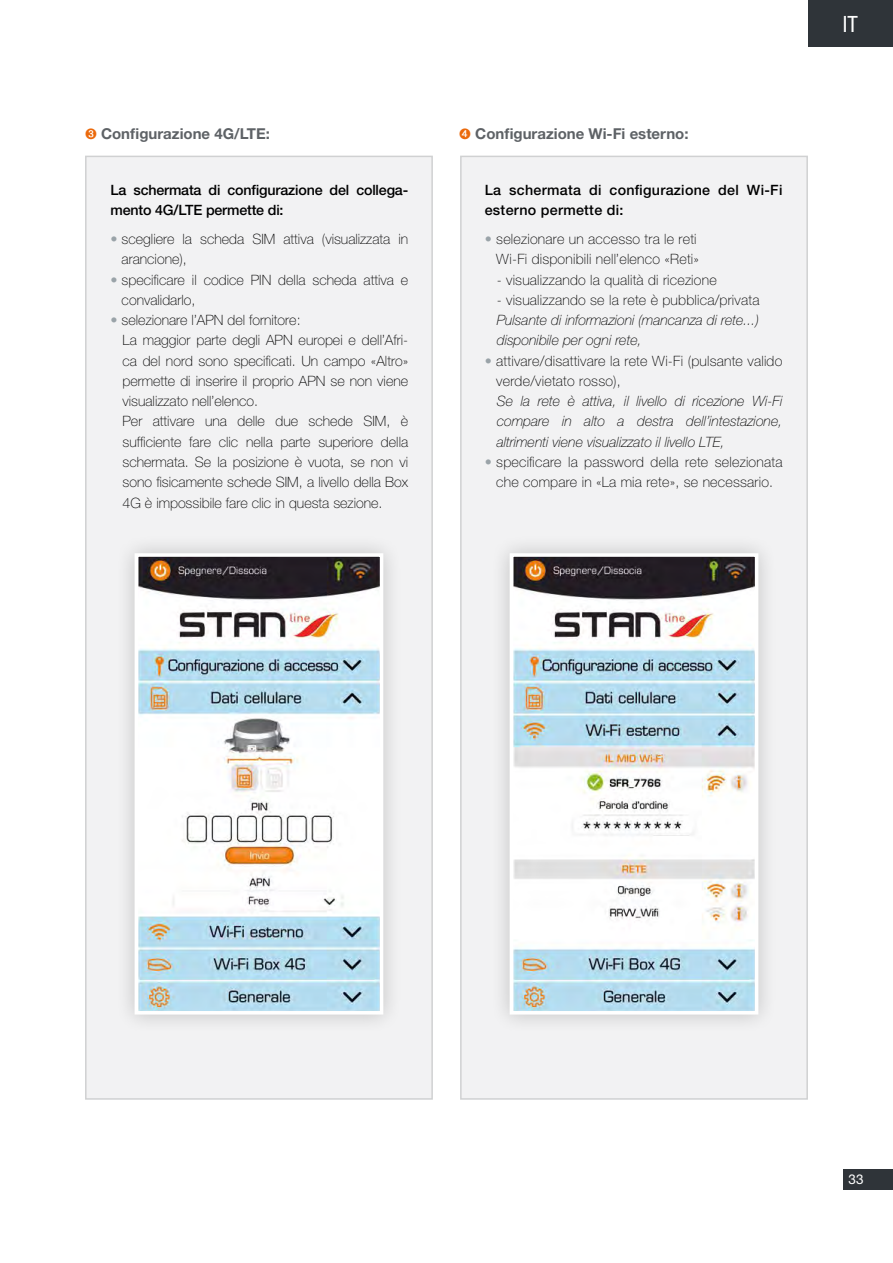
<style>
.page{position:relative;width:893px;height:1263px;background:#fff}
.page>*{position:absolute;margin:0;border:0;box-sizing:border-box;transform-origin:0 0}
.t1{font:condensed 22.5px "Helvetica Neue LT Std";color:#fff}
.t2{font:700 15px "Helvetica Neue LT Std";color:#5e6266}
.t3{font:100 14.25px/20.2px "Helvetica Neue LT Std";color:#000}
.t4{font:italic 100 14.25px/20.2px "Helvetica Neue LT Std";color:#000}
.t5{font:500 14.25px/20.2px "Helvetica Neue LT Std";letter-spacing:-.01em;color:#000}
.t6{font:500 14.25px/20.2px "Helvetica Neue LT Std";letter-spacing:.02em;color:#000}
.t7{font:13.5px "Helvetica Neue LT Std";color:#fff}
.s1{color:#eb690b}
.s2{color:#9aa3a8}
</style>
<div class="page">
<div style="left:844px;top:1169px;width:49px;height:21px;background:#2f3439"></div>
<div style="left:808px;top:0;width:85px;height:47px;background:#2f3439"></div>
<div style="left:85px;top:156px;width:348px;height:944px;background:#f2f2f3;border:2px solid #d0d1d2"></div>
<div style="left:460px;top:156px;width:348px;height:944px;background:#f2f2f3;border:2px solid #d0d1d2"></div>
<div style="left:115px;top:534px;width:288px;height:500px;background:#000;opacity:.2"></div>
<img style="left:140px;top:558px;width:238px;height:451px">
<div style="left:135px;top:553px;width:248px;height:461px;border:4px solid #fff"></div>
<div style="left:490px;top:534px;width:288px;height:500px;background:#000;opacity:.2"></div>
<img style="left:515px;top:558px;width:238px;height:451px">
<div style="left:510px;top:553px;width:248px;height:461px;border:4px solid #fff"></div>
<p class="t2" style="left:85px;top:124px;width:186px"><span class="s1">➌</span> Configurazione 4G/LTE:</p>
<p class="t5" style="left:111px;top:180px;width:299px">La schermata di configurazione del collega&shy;mento 4G/LTE permette di:</p>
<p class="t3" style="left:122px;top:229px;width:288px;text-indent:-11px"><span class="s2">•</span> scegliere la scheda SIM attiva (visualizzata in arancione),</p>
<p class="t3" style="left:122px;top:269px;width:288px;text-indent:-11px"><span class="s2">•</span> specificare il codice PIN della scheda attiva e convalidarlo,</p>
<p class="t3" style="left:123px;top:310px;width:287px;text-indent:-12px"><span class="s2">•</span> selezionare l’APN del fornitore:<br>La maggior parte degli APN europei e dell’Afri&shy;ca del nord sono specificati. Un campo «Altro» permette di inserire il proprio APN se non viene visualizzato nell’elenco.<br>Per attivare una delle due schede SIM, è sufficiente fare clic nella parte superiore della schermata. Se la posizione è vuota, se non vi sono fisicamente schede SIM, a livello della Box 4G è impossibile fare clic in questa sezione.</p>
<p class="t2" style="left:459px;top:124px;width:231px"><span class="s1">➍</span> Configurazione Wi-Fi esterno:</p>
<p class="t6" style="left:485px;top:180px;width:299px">La schermata di configurazione del Wi-Fi esterno permette di:</p>
<p class="t3" style="left:485px;top:229px;width:216px;text-align:right"><span class="s2">•</span> selezionare un accesso tra le reti<br>Wi-Fi disponibili nell’elenco «Reti»</p>
<p class="t3" style="left:497px;top:269px;width:222px">- visualizzando la qualità di ricezione</p>
<p class="t3" style="left:497px;top:290px;width:264px">- visualizzando se la rete è pubblica/privata</p>
<p class="t4" style="left:497px;top:310px;width:264px">Pulsante di informazioni (mancanza di rete...) disponibile per ogni rete,</p>
<p class="t3" style="left:496px;top:350px;width:288px;text-indent:-12px"><span class="s2">•</span> attivare/disattivare la rete Wi-Fi (pulsante valido verde/vietato rosso),</p>
<p class="t4" style="left:497px;top:391px;width:287px;text-align:justify">Se la rete è attiva, il livello di ricezione Wi-Fi compare in alto a destra dell’intestazione, altrimenti viene visualizzato il livello LTE,</p>
<p class="t3" style="left:485px;top:452px;width:299px;text-align:center"><span class="s2">•</span> specificare la password della rete selezionata che compare in «La mia rete», se necessario.</p>
<h1 class="t1" style="left:843px;top:11px;width:17px">IT</h1>
<p class="t7" style="left:848px;top:1171px;width:17px">33</p>
</div>
